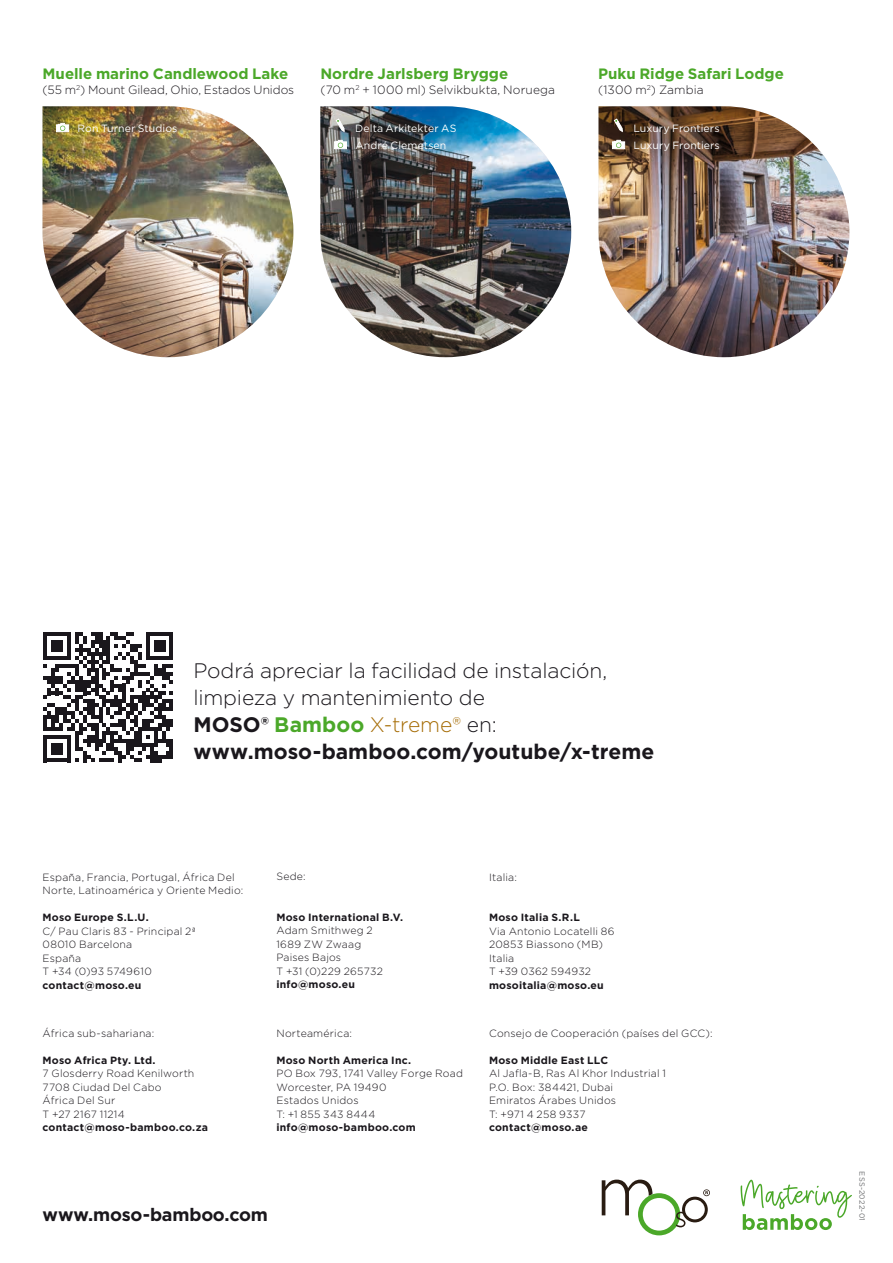
<style>
.page{position:relative;width:893px;height:1263px;background:#fff}
.page>*{position:absolute;margin:0;border:0;box-sizing:border-box;transform-origin:0 0}
.t1{font:300 21px/27px "Gotham";letter-spacing:-.01em;color:#1a171c}
.t2{font:700 18px "Gotham";letter-spacing:-.015em;color:#1a171c}
.t3{font:700 15px "Gotham";color:#4ba829}
.t4{font:300 12px "Gotham";color:#1a171c}
.t5{font:300 10.5px/13.5px "Gotham";letter-spacing:.02em;color:#1a171c}
.t6{font:700 10.5px "Gotham";letter-spacing:.02em;color:#1a171c}
.t7{font:10.5px/16.8px "Gotham";letter-spacing:.005em;color:#fff}
.t8{font:7.5px "Gotham";letter-spacing:.03em;color:#707173}
.s1{font-weight:700}
.s2{font-weight:700;color:#4ba829}
.s3{color:#a66d07}
</style>
<div class="page">
<svg style="left:741px;top:1180px;width:111px;height:50px"></svg>
<svg style="left:602px;top:1179px;width:108px;height:56px"></svg>
<svg style="left:43px;top:632px;width:130px;height:130px"></svg>
<img style="left:43px;top:106px;width:250px;height:251px">
<img style="left:320px;top:106px;width:251px;height:251px">
<img style="left:598px;top:106px;width:251px;height:251px">
<div style="left:67px;top:114px;width:132px;height:42px;background:#1a171c;opacity:.4"></div>
<div style="left:44px;top:112px;width:49px;height:44px;background:#1a171c;opacity:.4"></div>
<svg style="left:56px;top:123px;width:13px;height:9px"></svg>
<div style="left:325px;top:109px;width:154px;height:47px;background:#1a171c;opacity:.4"></div>
<div style="left:345px;top:113px;width:134px;height:43px;background:#1a171c;opacity:.4"></div>
<div style="left:325px;top:108px;width:43px;height:46px;background:#1a171c;opacity:.4"></div>
<svg style="left:336px;top:118px;width:9px;height:11px"></svg>
<div style="left:346px;top:130px;width:122px;height:43px;background:#1a171c;opacity:.4"></div>
<div style="left:322px;top:129px;width:49px;height:44px;background:#1a171c;opacity:.4"></div>
<svg style="left:334px;top:140px;width:13px;height:9px"></svg>
<div style="left:603px;top:109px;width:138px;height:47px;background:#1a171c;opacity:.4"></div>
<div style="left:623px;top:114px;width:118px;height:42px;background:#1a171c;opacity:.4"></div>
<div style="left:604px;top:108px;width:42px;height:46px;background:#1a171c;opacity:.4"></div>
<svg style="left:614px;top:118px;width:9px;height:11px"></svg>
<div style="left:623px;top:131px;width:119px;height:42px;background:#1a171c;opacity:.4"></div>
<div style="left:600px;top:129px;width:49px;height:44px;background:#1a171c;opacity:.4"></div>
<svg style="left:612px;top:140px;width:13px;height:9px"></svg>
<h3 class="t3" style="left:43px;top:64px;width:247px">Muelle marino Candlewood Lake</h3>
<p class="t4" style="left:43px;top:82px;width:253px">(55 m<sup>2</sup>) Mount Gilead, Ohio, Estados Unidos</p>
<h3 class="t3" style="left:320px;top:64px;width:189px">Nordre Jarlsberg Brygge</h3>
<p class="t4" style="left:320px;top:82px;width:236px">(70 m<sup>2</sup> + 1000 ml) Selvikbukta, Noruega</p>
<h3 class="t3" style="left:598px;top:64px;width:187px">Puku Ridge Safari Lodge</h3>
<p class="t4" style="left:598px;top:82px;width:107px">(1300 m<sup>2</sup>) Zambia</p>
<p class="t7" style="left:78px;top:119px;width:101px">Ron Turner Studios</p>
<p class="t7" style="left:355px;top:119px;width:103px">Delta Arkitekter AS<br>André Clemetsen</p>
<p class="t7" style="left:633px;top:119px;width:88px">Luxury Frontiers<br>Luxury Frontiers</p>
<h1 class="t1" style="left:193px;top:656px;width:462px">Podrá apreciar la facilidad de instalación, limpieza y mantenimiento de<br><span class="s1">MOSO®</span> <span class="s2">Bamboo</span> <span class="s3">X-treme®</span> en: <span class="s1">www.moso-bamboo.com/youtube/x-treme</span></h1>
<p class="t5" style="left:43px;top:870px;width:202px">España, Francia, Portugal, África Del<br>Norte, Latinoamérica y Oriente Medio:</p>
<p class="t6" style="left:43px;top:910px;width:108px">Moso Europe S.L.U.</p>
<p class="t5" style="left:43px;top:924px;width:155px">C/ Pau Claris 83 - Principal 2ª<br>08010 Barcelona<br>España<br>T +34 (0)93 5749610</p>
<p class="t6" style="left:43px;top:978px;width:100px">contact@moso.eu</p>
<p class="t5" style="left:43px;top:1026px;width:113px">África sub-sahariana:</p>
<p class="t6" style="left:43px;top:1053px;width:115px">Moso Africa Pty. Ltd.</p>
<p class="t5" style="left:43px;top:1066px;width:153px">7 Glosderry Road Kenilworth<br>7708 Ciudad Del Cabo<br>África Del Sur<br>T +27 2167 11214</p>
<p class="t6" style="left:43px;top:1120px;width:167px">contact@moso-bamboo.co.za</p>
<p class="t5" style="left:276px;top:869px;width:31px">Sede:</p>
<p class="t6" style="left:276px;top:910px;width:128px">Moso International B.V.</p>
<p class="t5" style="left:276px;top:923px;width:108px">Adam Smithweg 2<br>1689 ZW Zwaag<br>Paises Bajos<br>T +31 (0)229 265732</p>
<p class="t6" style="left:276px;top:977px;width:80px">info@moso.eu</p>
<p class="t5" style="left:276px;top:1026px;width:77px">Norteamérica:</p>
<p class="t6" style="left:276px;top:1053px;width:136px">Moso North America Inc.</p>
<p class="t5" style="left:276px;top:1066px;width:188px">PO Box 793, 1741 Valley Forge Road<br>Worcester, PA 19490<br>Estados Unidos<br>T: +1 855 343 8444</p>
<p class="t6" style="left:276px;top:1120px;width:141px">info@moso-bamboo.com</p>
<p class="t5" style="left:489px;top:870px;width:29px">Italia:</p>
<p class="t6" style="left:489px;top:910px;width:92px">Moso Italia S.R.L</p>
<p class="t5" style="left:489px;top:924px;width:127px">Via Antonio Locatelli 86<br>20853 Biassono (MB)<br>Italia<br>T +39 0362 594932</p>
<p class="t6" style="left:489px;top:978px;width:116px">mosoitalia@moso.eu</p>
<p class="t5" style="left:489px;top:1026px;width:225px">Consejo de Cooperación (países del GCC):</p>
<p class="t6" style="left:489px;top:1053px;width:121px">Moso Middle East LLC</p>
<p class="t5" style="left:489px;top:1066px;width:178px">Al Jafla-B, Ras Al Khor Industrial 1<br>P.O. Box: 384421, Dubai<br>Emiratos Árabes Unidos<br>T: +971 4 258 9337</p>
<p class="t6" style="left:489px;top:1120px;width:100px">contact@moso.ae</p>
<h2 class="t2" style="left:43px;top:1203px;width:227px">www.moso-bamboo.com</h2>
<p class="t8" style="left:867px;top:1171px;width:51px;rotate:90deg">ESS-2022-01</p>
</div>
